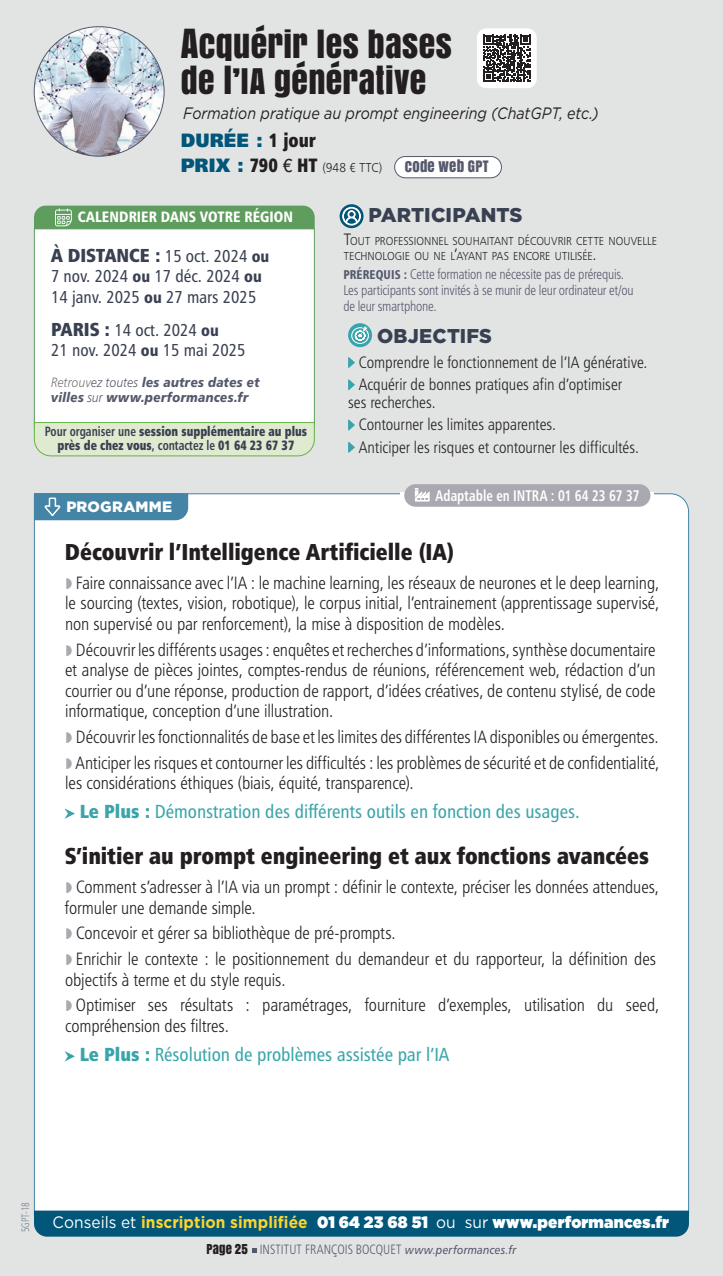
<style>
.page{position:relative;width:723px;height:1276px;background:#e2e4e4}
.page>*{position:absolute;margin:0;border:0;box-sizing:border-box;transform-origin:0 0}
.t1{font:33px/36px "Anton";letter-spacing:.01em;color:#231f20}
._2024-MULTI_sous-titre{font:22.95px "Humanist 777 BT Extra Black Cond B";color:#231f20}
._2024-MULTI_Objectifs_11_5{font:900 19.95px "Gotham";letter-spacing:.005em;color:#394051}
.t2{font:19.35px "Humanist 777 BT Extra Black B";letter-spacing:.005em;color:#015679;scale:.93 1}
.t3{font:18.9px "Humanist 777 BT Roman Condensed B";color:#39a5aa}
.t4{font:18.75px "Humanist 777 BT Extra Black Cond B";letter-spacing:-.005em;color:#394051}
.t5{font:17.85px/20.4px "Humanist 777 BT Light Condensed B";letter-spacing:-.005em;color:#231f20}
.t6{font:17.25px/20.4px "Humanist 777 BT Roman Condensed B";color:#394051}
._2024-MULTI_Objectifs_11_5-2{font:16.5px/18px "Humanist 777 BT Light Condensed B";color:#231f20}
.t7{font:900 16.5px "Gotham";letter-spacing:.01em;color:#fff;scale:.94 1}
._2012-_texte_participants{font:italic 16.5px "Gotham";color:#231f20;scale:.87 1}
._2024-MULTI_Titre_programme_13_5{font:15.45px "Humanist 777 BT Bold Condensed B";color:#fff;scale:.87 1}
.t8{font:15px "Humanist 777 BT Black Condensed B";letter-spacing:.005em;color:#fff;scale:.96 1}
.t9{font:900 15px "Gotham";letter-spacing:.02em;color:#fff}
.t10{font:14.7px "Anton";letter-spacing:.015em;color:#55596c}
._2024-_texte_participants{font:14.1px/15.6px "Humanist 777 BT Light Condensed B";letter-spacing:-.015em;color:#55596c;scale:.95 1}
.t11{font:13.5px/13.5px "Humanist 777 BT Extra Black Cond B";color:#394051;text-align:center;scale:.87 1}
.t12{font:13.5px/14.2px "Humanist 777 BT Black Italic B";letter-spacing:.01em;color:#55596c;scale:.9 1}
.t13{font:13.5px "Humanist 777 BT Light Condensed B";letter-spacing:.01em;color:#55596c;scale:.94 1}
.t14{font:12.9px "Humanist 777 BT Light B";letter-spacing:.025em;color:#231f20;scale:.92 1}
.t15{font:12.75px "Anton";letter-spacing:.015em;color:#231f20}
._2024-_texte_participants-2{font:11.55px/15px "Humanist 777 BT Light B";color:#231f20;scale:.92 1}
.t16{font:10.8px "Humanist 777 BT Light Condensed B";color:#71828d;scale:.9 1}
.s1{font-size:37.5px}
.s2{font-family:"Humanist 777 BT Extra Black Cond B";color:#231f20}
.s3{font-family:"Humanist 777 BT Extra Black B";font-size:19.35px;color:#015679}
.s4{font-family:"Humanist 777 BT Extra Black Cond B";font-size:19.35px}
.s5{font-family:"Helvetica Neue";font-size:18.45px}
.s6{font-family:"Humanist 777 BT Roman Condensed B";font-size:17.25px}
.s7{font-family:"Humanist 777 BT Black Condensed B";font-size:16.35px}
.s8{font-family:"Humanist 777 BT Extra Black Cond B";font-size:18.75px}
.s9{font-family:"Humanist 777 BT Light Italic B";color:#787670}
.s10{font-family:"Humanist 777 BT Light Italic B"}
.s11{font-family:"Humanist 777 BT Bold Condensed B"}
.s12{font-size:16.5px}
.s13{font-family:"Humanist 777 BT Black Condensed B";font-size:12.75px}
.s14{font-family:"Humanist 777 BT Extra Black Cond B"}
.s15{font-weight:400}
.s16{font-weight:700;color:#ffd42c}
.s17{font-family:"Humanist 777 BT Italic B";font-size:12px}
</style>
<div class="page">
<svg style="left:252px;top:1248px;width:4px;height:4px"></svg>
<div style="left:34px;top:493px;width:655px;height:717px;background:#fff"></div>
<div style="left:395px;top:156px;width:106px;height:22px;background:#fff;border-radius:11px"></div>
<div style="left:394px;top:156px;width:108px;height:22px;border:1px solid #55596c;border-radius:11px"></div>
<div style="left:34px;top:228px;width:281px;height:200px;background:#fff;border:1px solid #5e9d5d"></div>
<img style="left:34px;top:27px;width:130px;height:129px;border-radius:65px">
<div style="left:34px;top:206px;width:281px;height:23px;background:#5e9d5d"></div>
<div style="left:34px;top:493px;width:154px;height:27px;background:#4484a6"></div>
<div style="left:478px;top:29px;width:58px;height:58px;background:#fff;border-radius:9px"></div>
<svg style="left:483px;top:35px;width:47px;height:47px"></svg>
<div style="left:477px;top:28px;width:60px;height:60px;border:2px solid #fff;border-radius:9px"></div>
<div style="left:400px;top:493px;width:254px;height:9px;background:#fff"></div>
<div style="left:404px;top:484px;width:246px;height:23px;background:#aaa8b0;border-radius:11px"></div>
<svg style="left:415px;top:488px;width:15px;height:13px"></svg>
<div style="left:34px;top:1210px;width:655px;height:26px;background:#015679"></div>
<svg style="left:64px;top:808px;width:11px;height:11px"></svg>
<svg style="left:64px;top:1051px;width:11px;height:10px"></svg>
<svg style="left:340px;top:204px;width:23px;height:24px"></svg>
<svg style="left:342px;top:207px;width:19px;height:18px"></svg>
<div style="left:348px;top:323px;width:24px;height:24px;background:#39a5aa;border-radius:50%"></div>
<svg style="left:351px;top:326px;width:18px;height:18px"></svg>
<svg style="left:348px;top:357px;width:7px;height:11px"></svg>
<svg style="left:348px;top:379px;width:7px;height:11px"></svg>
<svg style="left:348px;top:420px;width:7px;height:10px"></svg>
<svg style="left:348px;top:442px;width:7px;height:11px"></svg>
<svg style="left:34px;top:422px;width:281px;height:34px;background:#d9e6c8"></svg>
<svg style="left:66px;top:578px;width:6px;height:11px"></svg>
<svg style="left:66px;top:644px;width:6px;height:12px"></svg>
<svg style="left:66px;top:732px;width:6px;height:11px"></svg>
<svg style="left:66px;top:758px;width:6px;height:11px"></svg>
<svg style="left:66px;top:882px;width:6px;height:11px"></svg>
<svg style="left:66px;top:928px;width:6px;height:11px"></svg>
<svg style="left:66px;top:954px;width:6px;height:11px"></svg>
<svg style="left:66px;top:1000px;width:6px;height:11px"></svg>
<p class="t1" style="left:181px;top:26px;width:273px"><span class="s1">A</span>CQUÉRIR LES BASES<br>DE L’IA GÉNÉRATIVE</p>
<p class="_2012-_texte_participants" style="left:183px;top:104px;width:479px">Formation pratique au prompt engineering (ChatGPT, etc.)</p>
<p class="t2" style="left:181px;top:128px;width:147px">DURÉE : <span class="s2">1 jour</span></p>
<p class="t14" style="left:181px;top:160px;width:221px"><span class="s3">PRIX :</span> <span class="s4">790</span> <span class="s5">€</span> <span class="s4">HT</span> (948 € TTC)</p>
<p class="t10" style="left:405px;top:155px;width:85px">CODE WEB GPT</p>
<p class="t8" style="left:78px;top:208px;width:226px">CALENDRIER DANS VOTRE RÉGION</p>
<p class="t4" style="left:51px;top:243px;width:220px">À DISTANCE : <span class="s6">15 oct. 2024</span> <span class="s7">ou</span></p>
<p class="t6" style="left:51px;top:265px;width:212px">7 nov. 2024 <span class="s7">ou</span> 17 déc. 2024 <span class="s7">ou<br></span>14 janv. 2025 <span class="s7">ou</span> 27 mars 2025</p>
<p class="t6" style="left:51px;top:319px;width:196px"><span class="s8">PARIS :</span> 14 oct. 2024 <span class="s7">ou<br></span>21 nov. 2024 <span class="s7">ou</span> 15 mai 2025</p>
<p class="t12" style="left:51px;top:375px;width:233px"><span class="s9">Retrouv</span><span class="s10">ez toutes</span> les autres dates et villes <span class="s10">sur</span> www.performances.fr</p>
<p class="t11" style="left:45px;top:424px;width:303px"><span class="s11">Pour organiser une</span> session supplémentaire au plus près de chez vous<span class="s11">, contactez le</span> 01 64 23 67 37</p>
<p class="t9" style="left:66px;top:498px;width:107px">PROGRAMME</p>
<p class="_2024-MULTI_Objectifs_11_5" style="left:368px;top:204px;width:156px">PARTICIPANTS</p>
<p class="_2024-_texte_participants-2" style="left:344px;top:233px;width:342px"><span class="s12">T</span>OUT PROFESSIONNEL SOUHAITANT DÉCOUVRIR CETTE NOUVELLE<br>TECHNOLOGIE OU NE L<span class="s12">’</span>AYANT PAS ENCORE UTILISÉE<span class="s12">.</span></p>
<p class="_2024-_texte_participants" style="left:343px;top:266px;width:307px"><span class="s13">PRÉREQUIS :</span> Cette formation ne nécessite pas de prérequis.<br>Les participants sont invités à se munir de leur ordinateur et/ou de leur smartphone.</p>
<p class="_2024-MULTI_Objectifs_11_5" style="left:377px;top:324px;width:116px">OBJECTIFS</p>
<p class="_2024-MULTI_Objectifs_11_5-2" style="left:359px;top:353px;width:290px">Comprendre le fonctionnement de l’IA générative.</p>
<p class="_2024-MULTI_Objectifs_11_5-2" style="left:348px;top:375px;width:275px;text-indent:11px">Acquérir de bonnes pratiques afin d’optimiser ses recherches.</p>
<p class="_2024-MULTI_Objectifs_11_5-2" style="left:359px;top:415px;width:199px">Contourner les limites apparentes.</p>
<p class="_2024-MULTI_Objectifs_11_5-2" style="left:359px;top:438px;width:282px">Anticiper les risques et contourner les difficultés.</p>
<p class="_2024-MULTI_Titre_programme_13_5" style="left:435px;top:485px;width:236px">Adaptable en INTRA : 01 64 23 67 37</p>
<p class="_2024-MULTI_sous-titre" style="left:65px;top:537px;width:391px">Découvrir l’Intelligence Artificielle (IA)</p>
<p class="t5" style="left:65px;top:572px;width:596px;text-align:justify;text-indent:11px">Faire connaissance avec l’IA : le machine learning, les réseaux de neurones et le deep learning, le sourcing (textes, vision, robotique), le corpus initial, l’entrainement (apprentissage supervisé, non supervisé ou par renforcement), la mise à disposition de modèles.</p>
<p class="t5" style="left:65px;top:639px;width:592px;text-align:justify;text-indent:11px">Découvrir les différents usages : enquêtes et recherches d’informations, synthèse documentaire et analyse de pièces jointes, comptes-rendus de réunions, référencement web, rédaction d’un courrier ou d’une réponse, production de rapport, d’idées créatives, de contenu stylisé, de code informatique, conception d’une illustration.</p>
<p class="t5" style="left:76px;top:726px;width:584px">Découvrir les fonctionnalités de base et les limites des différentes IA disponibles ou émergentes.</p>
<p class="t5" style="left:65px;top:752px;width:595px;text-indent:10px">Anticiper les risques et contourner les difficultés : les problèmes de sécurité et de confidentialité, les considérations éthiques (biais, équité, transparence).</p>
<p class="t3" style="left:80px;top:800px;width:502px"><span class="s14">Le Plus :</span> Démonstration des différents outils en fonction des usages.</p>
<p class="_2024-MULTI_sous-titre" style="left:65px;top:841px;width:586px">S’initier au prompt engineering et aux fonctions avancées</p>
<p class="t5" style="left:65px;top:876px;width:596px;text-indent:11px">Comment s’adresser à l’IA via un prompt : définir le contexte, préciser les données attendues, formuler une demande simple.</p>
<p class="t5" style="left:76px;top:922px;width:321px">Concevoir et gérer sa bibliothèque de pré-prompts.</p>
<p class="t5" style="left:65px;top:948px;width:592px;text-indent:11px">Enrichir le contexte : le positionnement du demandeur et du rapporteur, la définition des objectifs à terme et du style requis.</p>
<p class="t5" style="left:65px;top:994px;width:596px;text-indent:11px">Optimiser ses résultats : paramétrages, fourniture d’exemples, utilisation du seed, compréhension des filtres.</p>
<p class="t3" style="left:80px;top:1042px;width:371px"><span class="s14">Le Plus :</span> Résolution de problèmes assistée par l’IA</p>
<p class="t16" style="left:19px;top:1232px;width:35px;rotate:-90deg">5GPT-18</p>
<p class="t7" style="left:53px;top:1213px;width:657px"><span class="s15">Conseils et</span> <span class="s16">inscription simplifiée</span> 01 64 23 68 51 <span class="s15">ou sur</span> www.performances.fr</p>
<p class="t15" style="left:206px;top:1239px;width:43px">PAGE 25</p>
<p class="t13" style="left:260px;top:1240px;width:275px">INSTITUT FRANÇOIS BOCQUET <span class="s17">www.performances.fr</span></p>
</div>
